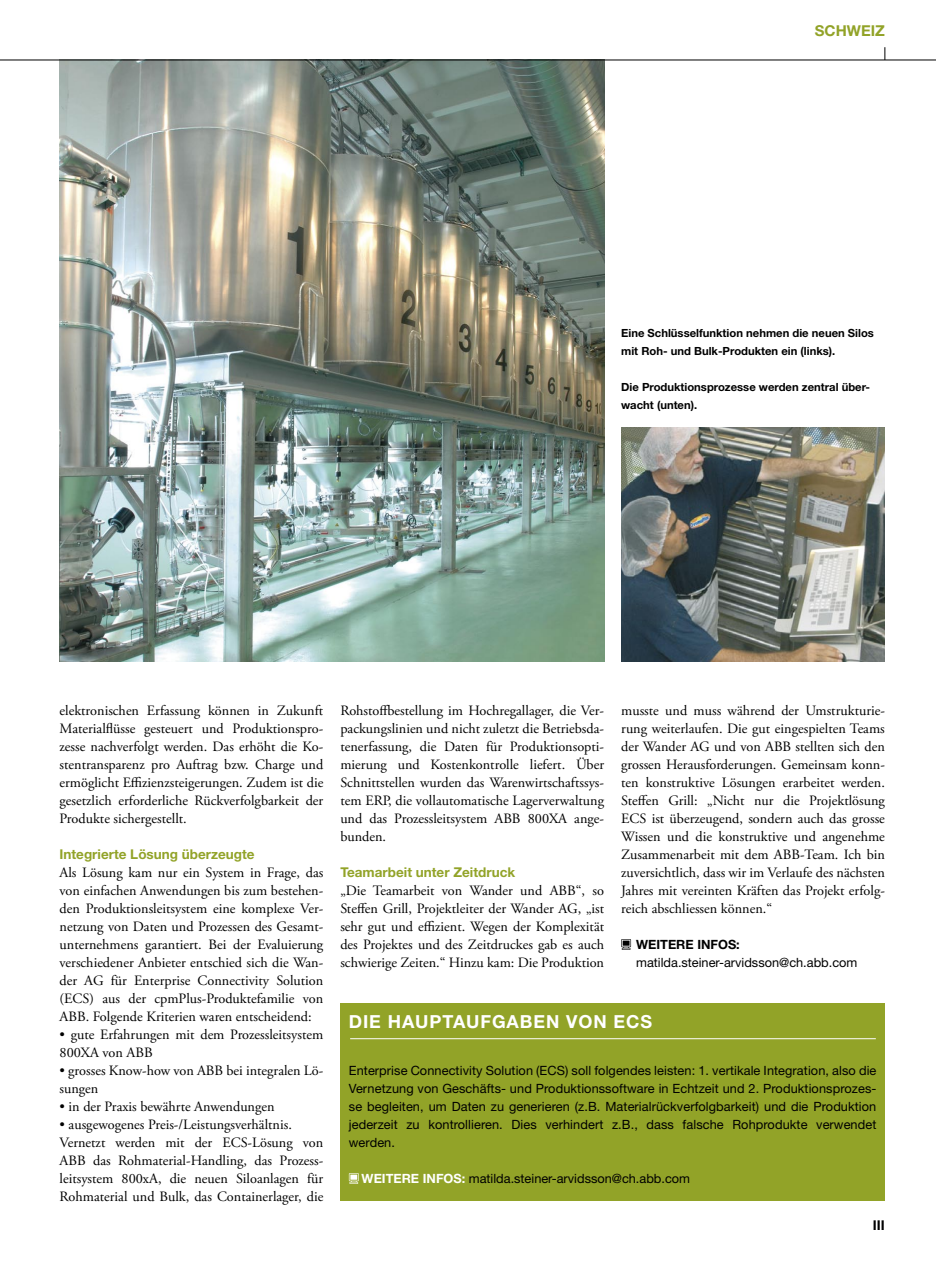
<style>
.page{position:relative;width:936px;height:1263px;background:#fff}
.page>*{position:absolute;margin:0;border:0;box-sizing:border-box;transform-origin:0 0}
.t1{font:700 18px "Helvetica Neue LT Std";letter-spacing:.05em;color:#fff}
.t2{font:700 15px "Helvetica Neue LT Std";color:#92a328}
.t3{font:14.25px/18px "Adobe Garamond Pro";color:#000;text-align:justify}
.t4{font:700 13.5px "Helvetica Neue LT Std";color:#92a328}
.t5{font:700 13.5px "Helvetica Neue LT Std";color:#000}
.t6{font:12.75px/18px "Helvetica Neue LT Std";color:#000;text-align:justify}
.t7{font:700 12.75px "Helvetica Neue LT Std";color:#000}
.t8{font:700 12.75px "Helvetica Neue LT Std";color:#fff}
.t9{font:700 11.25px/18px "Helvetica Neue LT Std";color:#000}
.s1{font-weight:700;color:#fff}
</style>
<div class="page">
<img style="left:60px;top:61px;width:544px;height:600px">
<hr style="left:0;top:60px;width:935px;height:1px;background:#000">
<svg style="left:884px;top:47px;width:1px;height:13px"></svg>
<div style="left:340px;top:1003px;width:544px;height:198px;background:#92a328"></div>
<svg style="left:349px;top:1173px;width:10px;height:11px"></svg>
<hr style="left:350px;top:1038px;width:525px;height:1px;background:#fff">
<img style="left:621px;top:427px;width:263px;height:234px">
<svg style="left:621px;top:939px;width:10px;height:11px"></svg>
<p class="t2" style="left:814px;top:22px;width:71px">schweiz</p>
<p class="t9" style="left:621px;top:324px;width:254px">Eine Schlüsselfunktion nehmen die neuen Silos mit Roh- und Bulk-Produkten ein (links).</p>
<p class="t9" style="left:621px;top:378px;width:250px">Die Produktionsprozesse werden zentral über&shy;wacht (unten).</p>
<p class="t3" style="left:60px;top:702px;width:265px">elektronischen Erfassung können in Zukunft Materialflüsse gesteuert und Produktionspro&shy;zesse nachverfolgt werden. Das erhöht die Ko&shy;stentransparenz pro Auftrag bzw. Charge und ermöglicht Effizienzsteigerungen. Zudem ist die gesetzlich erforderliche Rückverfolgbarkeit der Produkte sichergestellt.</p>
<p class="t4" style="left:60px;top:846px;width:197px">Integrierte Lösung überzeugte</p>
<p class="t3" style="left:60px;top:864px;width:265px">Als Lösung kam nur ein System in Frage, das von einfachen Anwendungen bis zum bestehen&shy;den Produktionsleitsystem eine komplexe Ver&shy;netzung von Daten und Prozessen des Gesamt&shy;unternehmens garantiert. Bei der Evaluierung verschiedener Anbieter entschied sich die Wan&shy;der AG für Enterprise Connectivity Solution (ECS) aus der cpmPlus-Produktefamilie von ABB. Folgende Kriterien waren entscheidend:</p>
<p class="t3" style="left:60px;top:1026px;width:265px">• gute Erfahrungen mit dem Prozessleitsystem<br>800XA von ABB</p>
<p class="t3" style="left:60px;top:1062px;width:265px">• grosses Know-how von ABB bei integralen Lö&shy;sungen</p>
<p class="t3" style="left:60px;top:1098px;width:216px">• in der Praxis bewährte Anwendungen</p>
<p class="t3" style="left:60px;top:1116px;width:265px;text-align:left">• ausgewogenes Preis-/Leistungsverhältnis.<br>Vernetzt werden mit der ECS-Lösung von ABB das Rohmaterial-Handling, das Prozess&shy;leitsystem 800xA, die neuen Siloanlagen für Rohmaterial und Bulk, das Containerlager, die</p>
<p class="t3" style="left:340px;top:702px;width:265px">Rohstoffbestellung im Hochregallager, die Ver&shy;packungslinien und nicht zuletzt die Betriebsda&shy;tenerfassung, die Daten für Produktionsopti&shy;mierung und Kostenkontrolle liefert. Über Schnittstellen wurden das Warenwirtschaftssys&shy;tem ERP, die vollautomatische Lagerverwaltung und das Prozessleitsystem ABB 800XA ange&shy;bunden.</p>
<p class="t4" style="left:340px;top:864px;width:176px">Teamarbeit unter Zeitdruck</p>
<p class="t3" style="left:340px;top:882px;width:265px">„Die Teamarbeit von Wander und ABB“, so Steffen Grill, Projektleiter der Wander AG, „ist sehr gut und effizient. Wegen der Komplexität des Projektes und des Zeitdruckes gab es auch schwierige Zeiten.“ Hinzu kam: Die Produktion</p>
<p class="t3" style="left:621px;top:702px;width:265px">musste und muss während der Umstrukturie&shy;rung weiterlaufen. Die gut eingespielten Teams der Wander AG und von ABB stellten sich den grossen Herausforderungen. Gemeinsam konn&shy;ten konstruktive Lösungen erarbeitet werden.<br>Steffen Grill: „Nicht nur die Projektlösung ECS ist überzeugend, sondern auch das grosse Wissen und die konstruktive und angenehme Zusammenarbeit mit dem ABB-Team. Ich bin zuversichtlich, dass wir im Verlaufe des nächsten Jahres mit vereinten Kräften das Projekt erfolg&shy;reich abschliessen können.“</p>
<p class="t7" style="left:631px;top:937px;width:10px">WE</p>
<p class="t7" style="left:656px;top:937px;width:21px">ITERE</p>
<p class="t7" style="left:697px;top:937px;width:44px">INFOS:</p>
<p class="t6" style="left:636px;top:953px;width:223px">matilda.steiner-arvidsson@ch.abb.com</p>
<p class="t1" style="left:349px;top:1010px;width:291px">Die Hauptaufgaben von ecs</p>
<p class="t6" style="left:349px;top:1061px;width:529px">Enterprise Connectivity Solution (ECS) soll folgendes leisten: 1. vertikale Integration, also die Vernetzung von Geschäfts- und Produktionssoftware in Echtzeit und 2. Produktionsprozes&shy;se begleiten, um Daten zu generieren (z.B. Materialrückverfolgbarkeit) und die Produktion jederzeit zu kontrollieren. Dies verhindert z.B., dass falsche Rohprodukte verwendet werden.</p>
<p class="t8" style="left:359px;top:1171px;width:44px">WEITERE</p>
<p class="t6" style="left:423px;top:1169px;width:269px"><span class="s1">INFOS:</span> matilda.steiner-arvidsson@ch.abb.com</p>
<p class="t5" style="left:872px;top:1216px;width:13px">III</p>
</div>
